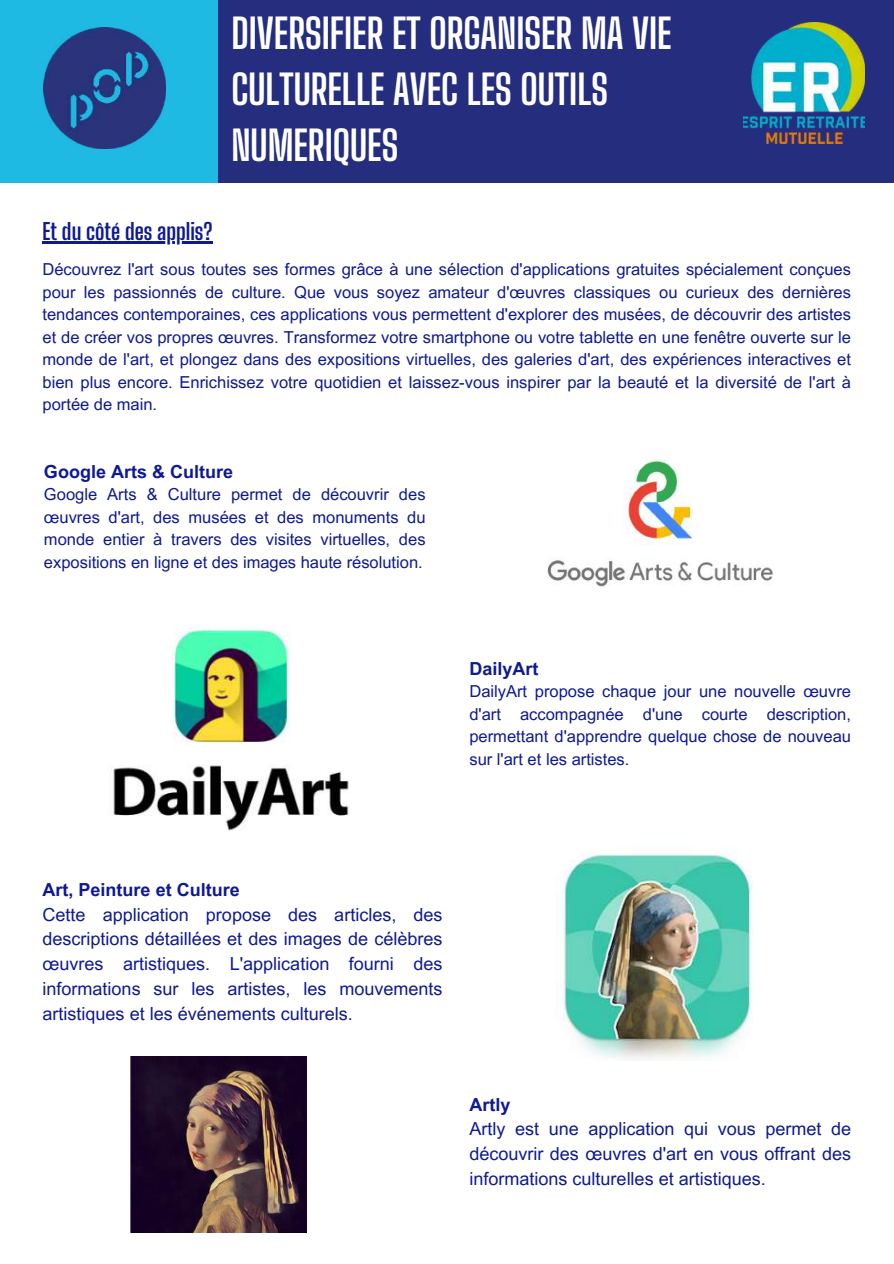
<style>
.page{position:relative;width:894px;height:1264px;background:#fff}
.page>*{position:absolute;margin:0;border:0;box-sizing:border-box;transform-origin:0 0}
.t1{font:700 40.65px/56.2px "Big Shoulders Display";color:#fff}
.t2{font:700 22.5px "Big Shoulders Display";color:#0e1993}
.t3{font:18px/24.8px "Arial MT Pro";color:#0e1993;text-align:justify}
.t4{font:700 18px "Arial MT Pro";color:#0e1993}
.t5{font:16.5px/22.5px "Arial MT Pro";color:#0e1993;text-align:justify}
</style>
<div class="page">
<div style="left:0;top:0;width:280px;height:182px;background:#1fbae3"></div>
<div style="left:218px;top:0;width:675px;height:182px;background:#252d7f"></div>
<img style="left:44px;top:27px;width:121px;height:121px">
<img style="left:743px;top:23px;width:121px;height:120px">
<img style="left:547px;top:459px;width:226px;height:128px">
<img style="left:111px;top:626px;width:238px;height:205px">
<img style="left:555px;top:850px;width:198px;height:210px">
<img style="left:130px;top:1056px;width:176px;height:176px">
<hr style="left:43px;top:241px;width:169px;height:3px;background:#0e1993">
<h1 class="t1" style="left:231px;top:5px;width:441px">DIVERSIFIER ET ORGANISER MA VIE<br>CULTURELLE AVEC LES OUTILS<br>NUMERIQUES</h1>
<h2 class="t2" style="left:43px;top:218px;width:171px">Et du côté des applis?</h2>
<p class="t5" style="left:43px;top:260px;width:809px">Découvrez l'art sous toutes ses formes grâce à une sélection d'applications gratuites spécialement conçues pour les passionnés de culture. Que vous soyez amateur d'œuvres classiques ou curieux des dernières tendances contemporaines, ces applications vous permettent d'explorer des musées, de découvrir des artistes et de créer vos propres œuvres. Transformez votre smartphone ou votre tablette en une fenêtre ouverte sur le monde de l'art, et plongez dans des expositions virtuelles, des galeries d'art, des expériences interactives et bien plus encore. Enrichissez votre quotidien et laissez-vous inspirer par la beauté et la diversité de l'art à portée de main.</p>
<p class="t4" style="left:44px;top:465px;width:191px">Google Arts &amp; Culture</p>
<p class="t5" style="left:44px;top:485px;width:383px">Google Arts &amp; Culture permet de découvrir des œuvres d'art, des musées et des monuments du monde entier à travers des visites virtuelles, des expositions en ligne et des images haute résolution.</p>
<p class="t4" style="left:469px;top:661px;width:71px">DailyArt</p>
<p class="t5" style="left:469px;top:682px;width:383px">DailyArt propose chaque jour une nouvelle œuvre d'art accompagnée d'une courte description, permettant d'apprendre quelque chose de nouveau sur l'art et les artistes.</p>
<p class="t4" style="left:43px;top:882px;width:199px">Art, Peinture et Culture</p>
<p class="t3" style="left:43px;top:904px;width:401px">Cette application propose des articles, des descriptions détaillées et des images de célèbres œuvres artistiques. L'application fourni des informations sur les artistes, les mouvements artistiques et les événements culturels.</p>
<p class="t4" style="left:469px;top:1097px;width:43px">Artly</p>
<p class="t3" style="left:469px;top:1118px;width:383px">Artly est une application qui vous permet de découvrir des œuvres d'art en vous offrant des informations culturelles et artistiques.</p>
</div>
